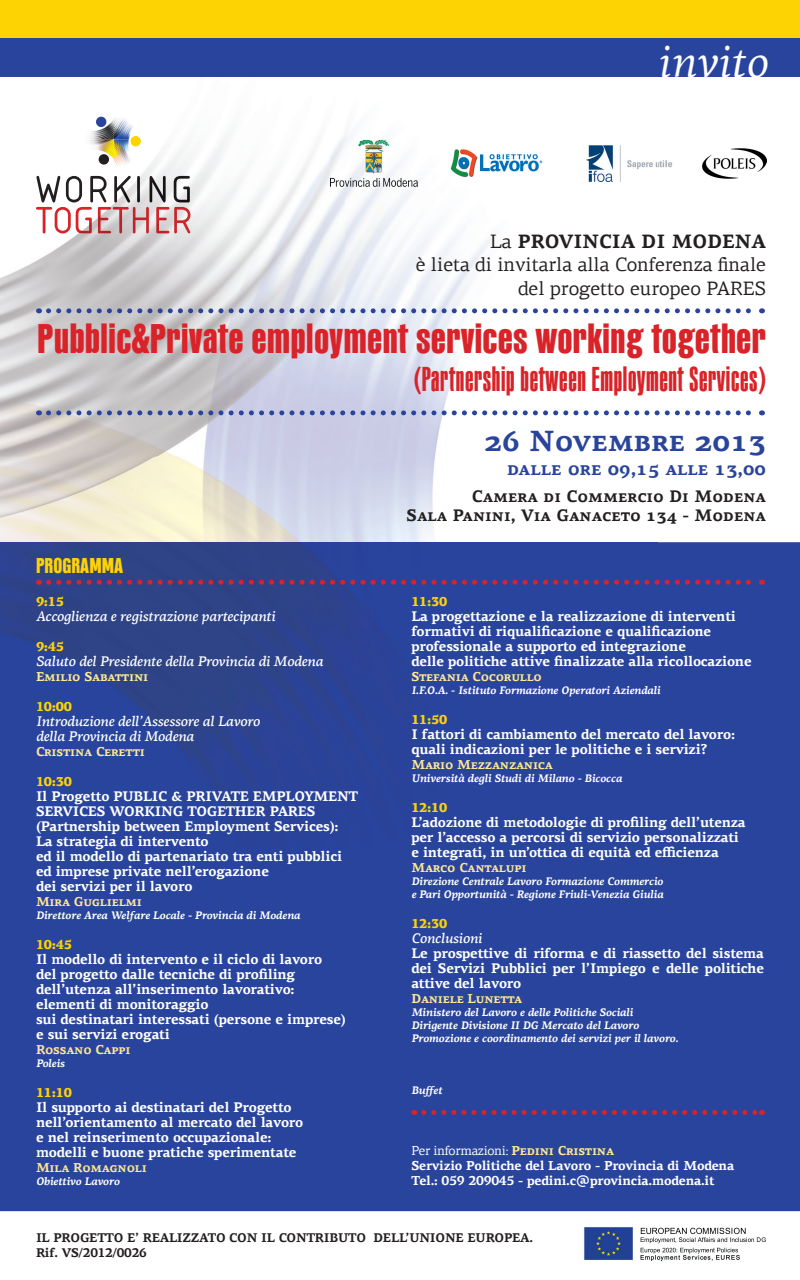
<style>
.page{position:relative;width:800px;height:1280px;background:#fff}
.page>*{position:absolute;margin:0;border:0;box-sizing:border-box;transform-origin:0 0}
.t1{font:italic 44.7px "PF Agora Serif Pro";color:#fff}
.t2{font:800 38.6px "PF Fusion Sans Pro";color:#d92329}
.t3{font:300 32.2px "PF Fusion Sans Pro";color:#d92329}
.t4{font:700 29.4px "PF Agora Serif Pro";color:#29449c}
.t5{font:800 20px "PF Fusion Sans Pro";color:#fed304}
.t6{font:19.4px/23.3px "PF Agora Serif Pro";color:#231f20;text-align:right}
.t7{font:700 18.9px "PF Agora Serif Pro";color:#29449c}
.t8{font:700 16.8px/18.9px "PF Agora Serif Pro";color:#231f20;text-align:right}
.t9{font:700 14px/15px "PF Agora Serif Pro";letter-spacing:-.02em;color:#fff}
.t10{font:italic 500 14px/15px "PF Agora Serif Pro";letter-spacing:-.02em;color:#fff}
.t11{font:700 13px "PF Agora Serif Pro";letter-spacing:-.02em;color:#ffe794}
.t12{font:700 13px/15px "PF Agora Serif Pro";letter-spacing:-.02em;color:#fff}
.t13{font:900 13px "PF Agora Serif Pro";letter-spacing:-.02em;color:#fed304}
.t14{font:700 12.7px/15.5px "PF Agora Serif Pro";letter-spacing:-.02em;color:#231f20}
.t15{font:italic 700 11px/13px "PF Agora Serif Pro";letter-spacing:-.02em;color:#fff}
.s1{font-weight:700}
.s2{font-weight:400}
.s3{color:#ffe794}
</style>
<div class="page">
<img style="left:0;top:135px;width:346px;height:407px">
<img style="left:416px;top:180px;width:242px;height:362px">
<img style="left:346px;top:186px;width:70px;height:356px">
<img style="left:85px;top:116px;width:58px;height:52px">
<svg style="left:96px;top:117px;width:10px;height:10px"></svg>
<svg style="left:130px;top:136px;width:11px;height:10px"></svg>
<svg style="left:99px;top:154px;width:10px;height:11px"></svg>
<img style="left:36px;top:207px;width:154px;height:26px">
<img style="left:36px;top:176px;width:154px;height:27px">
<div style="left:0;top:0;width:800px;height:38px;background:#fed304"></div>
<div style="left:0;top:38px;width:800px;height:39px;background:#29449c"></div>
<div style="left:0;top:542px;width:800px;height:669px;background:#29449c"></div>
<img style="left:0;top:542px;width:658px;height:372px">
<img style="left:584px;top:1227px;width:182px;height:34px">
<img style="left:586px;top:145px;width:86px;height:36px">
<img style="left:331px;top:140px;width:86px;height:46px">
<img style="left:450px;top:149px;width:93px;height:28px">
<img style="left:702px;top:149px;width:64px;height:30px">
<svg style="left:49px;top:410px;width:702px;height:5px"></svg>
<svg style="left:49px;top:580px;width:707px;height:5px;background:#6a376c"></svg>
<svg style="left:424px;top:1110px;width:338px;height:5px;background:#6b3770"></svg>
<svg style="left:49px;top:308px;width:702px;height:5px"></svg>
<h1 class="t1" style="left:658px;top:35px;width:112px">invito</h1>
<h3 class="t6" style="left:416px;top:230px;width:352px">La <span class="s1">PROVINCIA DI MODENA<br></span>è lieta di invitarla alla Conferenza finale del progetto europeo PARES</h3>
<h2 class="t2" style="left:37px;top:314px;width:730px">Pubblic&amp;Private employment services working together</h2>
<h3 class="t3" style="left:414px;top:361px;width:354px">(Partnership between Employment Services)</h3>
<h3 class="t5" style="left:36px;top:553px;width:89px">PROGRAMMA</h3>
<p class="t13" style="left:36px;top:593px;width:30px">9:15</p>
<p class="t10" style="left:36px;top:609px;width:241px">Accoglienza e registrazione partecipanti</p>
<p class="t13" style="left:36px;top:638px;width:30px">9:45</p>
<p class="t10" style="left:36px;top:654px;width:289px">Saluto del Presidente della Provincia di Modena</p>
<p class="t11" style="left:36px;top:668px;width:114px">EMILIO SABATTINI</p>
<p class="t13" style="left:36px;top:698px;width:37px">10:00</p>
<p class="t10" style="left:36px;top:714px;width:225px">Introduzione dell’Assessore al Lavoro della Provincia di Modena</p>
<p class="t11" style="left:36px;top:743px;width:111px">CRISTINA CERETTI</p>
<p class="t13" style="left:36px;top:773px;width:37px">10:30</p>
<p class="t9" style="left:36px;top:789px;width:324px">Il Progetto PUBLIC &amp; PRIVATE EMPLOYMENT SERVICES WORKING TOGETHER PARES (Partnership between Employment Services):<br>La strategia di intervento<br>ed il modello di partenariato tra enti pubblici ed imprese private nell’erogazione<br>dei servizi per il lavoro</p>
<p class="t11" style="left:36px;top:893px;width:108px">MIRA GUGLIELMI</p>
<p class="t15" style="left:36px;top:909px;width:266px">Direttore Area Welfare Locale - Provincia di Modena</p>
<p class="t13" style="left:36px;top:936px;width:37px">10:45</p>
<p class="t9" style="left:36px;top:952px;width:311px">Il modello di intervento e il ciclo di lavoro del progetto dalle tecniche di profiling dell’utenza all’inserimento lavorativo: elementi di monitoraggio<br>sui destinatari interessati (persone e imprese) e sui servizi erogati</p>
<p class="t11" style="left:36px;top:1041px;width:96px">ROSSANO CAPPI</p>
<p class="t15" style="left:36px;top:1057px;width:31px">Poleis</p>
<p class="t13" style="left:36px;top:1084px;width:37px">11:10</p>
<p class="t9" style="left:36px;top:1100px;width:269px">Il supporto ai destinatari del Progetto nell’orientamento al mercato del lavoro e nel reinserimento occupazionale: modelli e buone pratiche sperimentate</p>
<p class="t11" style="left:36px;top:1159px;width:112px">MILA ROMAGNOLI</p>
<p class="t15" style="left:36px;top:1175px;width:85px">Obiettivo Lavoro</p>
<h3 class="t4" style="left:484px;top:423px;width:283px">26 NOVEMBRE 2013</h3>
<h3 class="t7" style="left:507px;top:457px;width:260px">DALLE ORE 09,15 ALLE 13,00</h3>
<p class="t8" style="left:407px;top:488px;width:361px">CAMERA DI COMMERCIO DI MODENA<br>SALA PANINI, VIA GANACETO 134 - MODENA</p>
<p class="t13" style="left:411px;top:593px;width:37px">11:30</p>
<p class="t9" style="left:411px;top:609px;width:342px">La progettazione e la realizzazione di interventi formativi di riqualificazione e qualificazione professionale a supporto ed integrazione<br>delle politiche attive finalizzate alla ricollocazione</p>
<p class="t11" style="left:411px;top:668px;width:132px">STEFANIA COCORULLO</p>
<p class="t15" style="left:411px;top:684px;width:251px">I.F.O.A. - Istituto Formazione Operatori Aziendali</p>
<p class="t13" style="left:411px;top:711px;width:37px">11:50</p>
<p class="t9" style="left:411px;top:727px;width:325px">I fattori di cambiamento del mercato del lavoro: quali indicazioni per le politiche e i servizi?</p>
<p class="t11" style="left:411px;top:756px;width:143px">MARIO MEZZANZANICA</p>
<p class="t15" style="left:411px;top:772px;width:212px">Università degli Studi di Milano - Bicocca</p>
<p class="t13" style="left:411px;top:799px;width:37px">12:10</p>
<p class="t9" style="left:411px;top:815px;width:336px">L’adozione di metodologie di profiling dell’utenza per l’accesso a percorsi di servizio personalizzati e integrati, in un’ottica di equità ed efficienza</p>
<p class="t11" style="left:411px;top:859px;width:117px">MARCO CANTALUPI</p>
<p class="t15" style="left:411px;top:875px;width:254px">Direzione Centrale Lavoro Formazione Commercio e Pari Opportunità - Regione Friuli-Venezia Giulia</p>
<p class="t13" style="left:411px;top:915px;width:37px">12:30</p>
<p class="t10" style="left:411px;top:931px;width:72px">Conclusioni</p>
<p class="t9" style="left:411px;top:946px;width:354px;text-align:justify">Le prospettive di riforma e di riassetto del sistema dei Servizi Pubblici per l’Impiego e delle politiche attive del lavoro</p>
<p class="t11" style="left:411px;top:990px;width:113px">DANIELE LUNETTA</p>
<p class="t15" style="left:411px;top:1006px;width:269px">Ministero del Lavoro e delle Politiche Sociali<br>Dirigente Divisione II DG Mercato del Lavoro<br>Promozione e coordinamento dei servizi per il lavoro.</p>
<p class="t15" style="left:411px;top:1084px;width:33px">Buffet</p>
<p class="t12" style="left:411px;top:1143px;width:325px"><span class="s2">Per informazioni:</span> <span class="s3">PEDINI CRISTINA<br></span>Servizio Politiche del Lavoro - Provincia di Modena<br>Tel.: 059 209045 - pedini.c@provincia.modena.it</p>
<p class="t14" style="left:36px;top:1230px;width:499px">IL PROGETTO E’ REALIZZATO CON IL CONTRIBUTO DELL’UNIONE EUROPEA.<br>Rif. VS/2012/0026</p>
</div>
